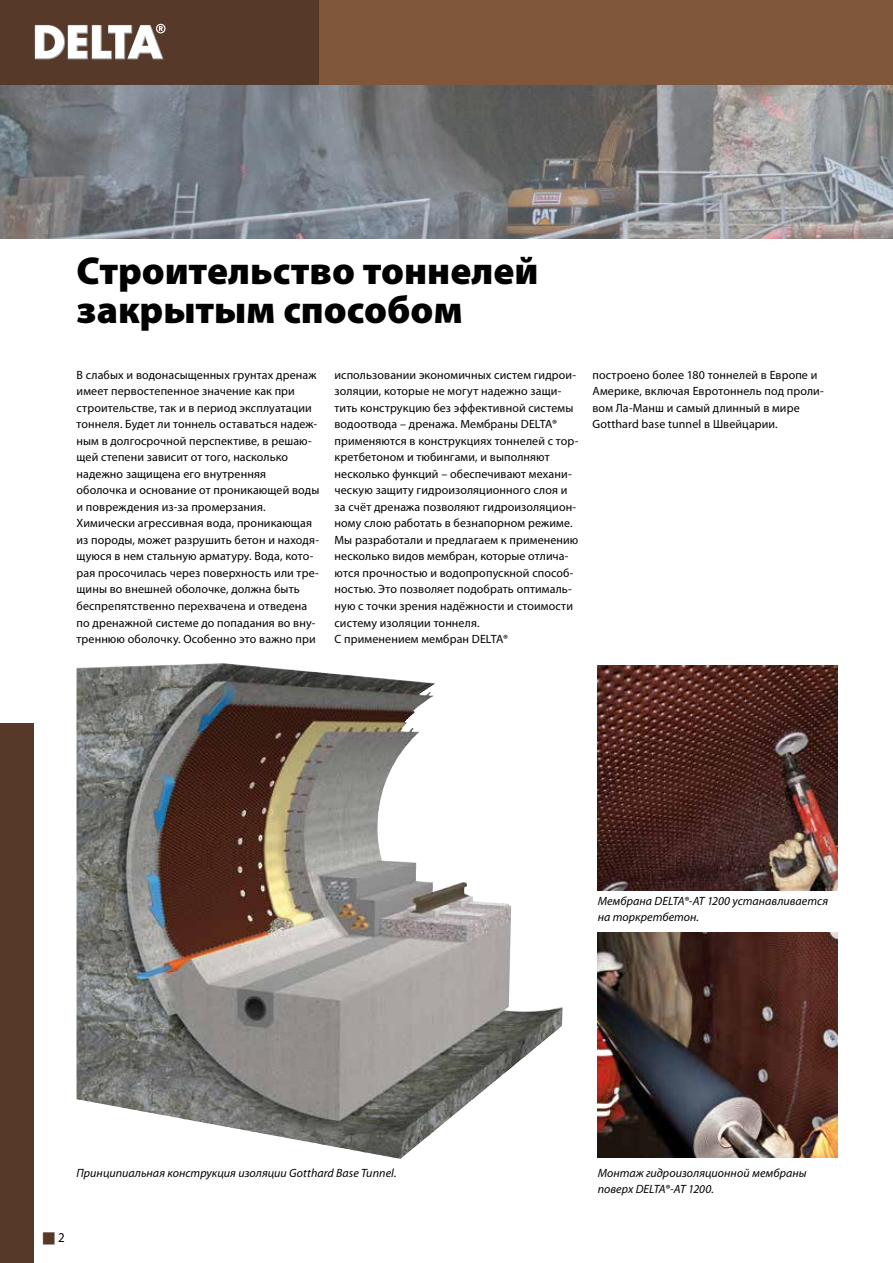
<style>
.page{position:relative;width:893px;height:1263px;background:#fff}
.page>*{position:absolute;margin:0;border:0;box-sizing:border-box;transform-origin:0 0}
.t1{font:900 39px/39px "Myriad Pro";color:#000}
.t2{font:13.5px "Myriad Pro";color:#000;scale:.95 1}
.t3{font:12px/16.5px "Myriad Pro";letter-spacing:.01em;color:#000}
.t4{font:italic 12px/16.5px "Myriad Pro";letter-spacing:.005em;color:#000}
.s1{color:#563928}
</style>
<div class="page">
<div style="left:268px;top:0;width:625px;height:85px;background:#80573a"></div>
<div style="left:0;top:0;width:319px;height:85px;background:#563928"></div>
<div style="left:0;top:723px;width:34px;height:540px;background:#563928"></div>
<svg style="left:35px;top:24px;width:131px;height:35px"></svg>
<img style="left:77px;top:668px;width:407px;height:491px">
<img style="left:598px;top:933px;width:240px;height:225px">
<img style="left:598px;top:665px;width:240px;height:225px">
<img style="left:0;top:85px;width:893px;height:153px">
<h1 class="t1" style="left:77px;top:250px;width:464px">Строительство тоннелей закрытым способом</h1>
<p class="t3" style="left:77px;top:366px;width:244px">В слабых и водонасыщенных грунтах дренаж имеет первостепенное значение как при строительстве, так и в период эксплуатации тоннеля. Будет ли тоннель оставаться надеж&shy;ным в долгосрочной перспективе, в решаю&shy;щей степени зависит от того, насколько надежно защищена его внутренняя оболочка и основание от проникающей воды и повреждения из-за промерзания.<br>Химически агрессивная вода, проникающая из породы, может разрушить бетон и находя&shy;щуюся в нем стальную арматуру. Вода, кото&shy;рая просочилась через поверхность или тре&shy;щины во внешней оболочке, должна быть беспрепятственно перехвачена и отведена по дренажной системе до попадания во вну&shy;треннюю оболочку. Особенно это важно при</p>
<p class="t3" style="left:334px;top:366px;width:246px">использовании экономичных систем гидрои&shy;золяции, которые не могут надежно защи&shy;тить конструкцию без эффективной системы водоотвода – дренажа. Мембраны DELTA® применяются в конструкциях тоннелей с тор&shy;кретбетоном и тюбингами, и выполняют несколько функций – обеспечивают механи&shy;ческую защиту гидроизоляционного слоя и за счёт дренажа позволяют гидроизоляцион&shy;ному слою работать в безнапорном режиме.<br>Мы разработали и предлагаем к применению несколько видов мембран, которые отлича&shy;ются прочностью и водопропускной способ&shy;ностью. Это позволяет подобрать оптималь&shy;ную с точки зрения надёжности и стоимости систему изоляции тоннеля.<br>С применением мембран DELTA®</p>
<p class="t3" style="left:592px;top:366px;width:233px">построено более 180 тоннелей в Европе и Америке, включая Евротоннель под проли&shy;вом Ла-Манш и самый длинный в мире Gotthard base tunnel в Швейцарии.</p>
<p class="t4" style="left:77px;top:1164px;width:321px">Принципиальная конструкция изоляции Gotthard Base Tunnel.</p>
<p class="t2" style="left:42px;top:1229px;width:25px"><span class="s1">•</span>2</p>
<p class="t4" style="left:598px;top:892px;width:232px">Мембрана DELTA®-AT 1200 устанавливается на торкретбетон.</p>
<p class="t4" style="left:598px;top:1164px;width:210px">Монтаж гидроизоляционной мембраны поверх DELTA®-AT 1200.</p>
</div>
